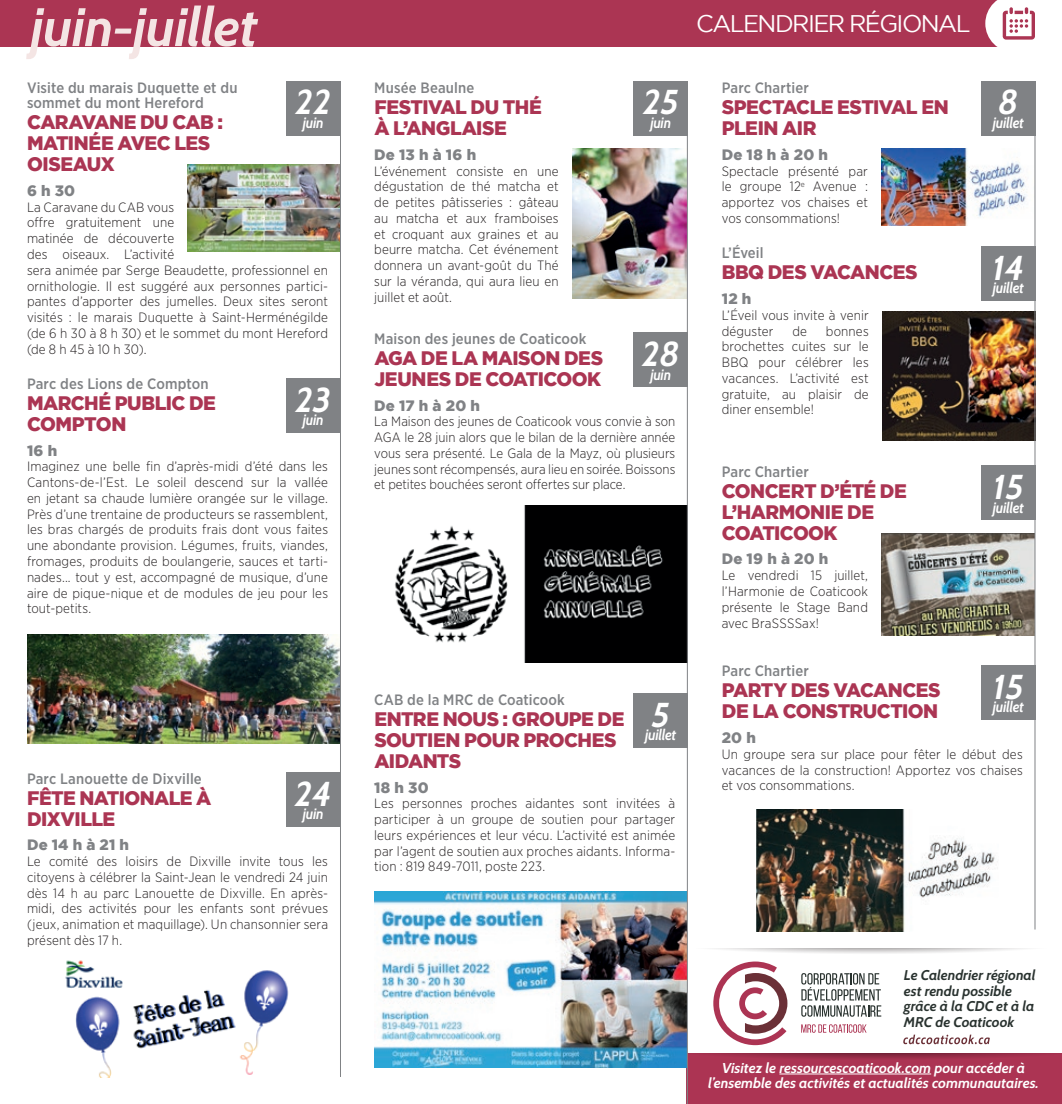
<style>
.page{position:relative;width:1062px;height:1104px;background:#fff}
.page>*{position:absolute;margin:0;border:0;box-sizing:border-box;transform-origin:0 0}
.t1{font:italic 700 54px "Cabin";letter-spacing:-.01em;color:#f4e5e4}
.t2{font:italic 700 34.5px "Cabin";color:#fff}
.t3{font:24px "Gotham";letter-spacing:-.065em;color:#fff}
.t4{font:900 19.5px/21px "Gotham";letter-spacing:-.03em;color:#ab3553}
.t5{font:500 15px/15px "Gotham Narrow";letter-spacing:.01em;color:#808285}
.t6{font:900 15px "Gotham";letter-spacing:.015em;color:#808285}
.t7{font:italic 700 15px "Cabin";letter-spacing:-.02em;color:#fff;scale:.92 1}
.t8{font:italic 700 14.25px/15.8px "Cabin";color:#fff;text-align:center}
.t9{font:italic 700 14.1px/15.6px "Cabin";color:#29322f}
.t10{font:300 13.5px/15.8px "Gotham Narrow";letter-spacing:.01em;color:#231f20;text-align:justify}
</style>
<div class="page">
<div style="left:0;top:0;width:1016px;height:46px;background:#ab3553"></div>
<svg style="left:985px;top:0;width:50px;height:47px"></svg>
<svg style="left:688px;top:1053px;width:374px;height:50px;background:#a93452"></svg>
<svg style="left:714px;top:948px;width:313px;height:6px"></svg>
<hr style="left:779px;top:1073px;width:152px;height:1px;background:#fff">
<svg style="left:903px;top:1034px;width:87px;height:9px"></svg>
<svg style="left:801px;top:973px;width:80px;height:43px"></svg>
<svg style="left:801px;top:1024px;width:66px;height:8px"></svg>
<svg style="left:713px;top:961px;width:74px;height:83px"></svg>
<img style="left:188px;top:165px;width:152px;height:86px">
<img style="left:881px;top:148px;width:154px;height:77px">
<img style="left:881px;top:533px;width:154px;height:102px">
<img style="left:882px;top:312px;width:153px;height:128px">
<img style="left:395px;top:506px;width:292px;height:156px">
<img style="left:757px;top:809px;width:241px;height:122px">
<img style="left:374px;top:891px;width:313px;height:175px">
<img style="left:572px;top:148px;width:115px;height:150px">
<img style="left:65px;top:960px;width:224px;height:116px">
<img style="left:27px;top:634px;width:313px;height:109px">
<div style="left:286px;top:81px;width:54px;height:54px;background:#808285"></div>
<div style="left:286px;top:378px;width:54px;height:54px;background:#808285"></div>
<div style="left:286px;top:772px;width:54px;height:54px;background:#808285"></div>
<div style="left:634px;top:81px;width:54px;height:54px;background:#808285"></div>
<div style="left:634px;top:332px;width:54px;height:54px;background:#808285"></div>
<div style="left:634px;top:693px;width:54px;height:54px;background:#808285"></div>
<div style="left:981px;top:81px;width:54px;height:54px;background:#808285"></div>
<div style="left:981px;top:246px;width:54px;height:54px;background:#808285"></div>
<div style="left:981px;top:465px;width:54px;height:54px;background:#808285"></div>
<div style="left:981px;top:665px;width:54px;height:54px;background:#808285"></div>
<hr style="left:1035px;top:81px;width:1px;height:848px;background:#808285">
<hr style="left:687px;top:81px;width:1px;height:1022px;background:#808285">
<hr style="left:340px;top:81px;width:1px;height:995px;background:#808285">
<h1 class="t1" style="left:31px;top:-6px;width:228px">juin-juillet</h1>
<h3 class="t3" style="left:696px;top:10px;width:276px">CALENDRIER RÉGIONAL</h3>
<p class="t5" style="left:27px;top:80px;width:212px">Visite du marais Duquette et du sommet du mont Hereford</p>
<h3 class="t4" style="left:27px;top:111px;width:197px">CARAVANE DU CAB :<br>MATINÉE AVEC LES<br>OISEAUX</h3>
<p class="t6" style="left:27px;top:182px;width:50px">6 h 30</p>
<p class="t10" style="left:27px;top:199px;width:303px;text-align:left">La Caravane du CAB vous<br>offre gratuitement une<br>matinée de découverte<br>des oiseaux. L’activité<br>sera animée par Serge Beaudette, professionnel en ornithologie. Il est suggéré aux personnes partici&shy;pantes d’apporter des jumelles. Deux sites seront visités : le marais Duquette à Saint-Herménégilde (de 6 h 30 à 8 h 30) et le sommet du mont Hereford (de 8 h 45 à 10 h 30).</p>
<p class="t5" style="left:27px;top:376px;width:183px">Parc des Lions de Compton</p>
<h3 class="t4" style="left:27px;top:392px;width:190px">MARCHÉ PUBLIC DE<br>COMPTON</h3>
<p class="t6" style="left:27px;top:441px;width:32px">16 h</p>
<p class="t10" style="left:27px;top:458px;width:303px">Imaginez une belle fin d’après-midi d’été dans les Cantons-de-l’Est. Le soleil descend sur la vallée en jetant sa chaude lumière orangée sur le village.<br>Près d’une trentaine de producteurs se rassemblent, les bras chargés de produits frais dont vous faites une abondante provision. Légumes, fruits, viandes, fromages, produits de boulangerie, sauces et tarti&shy;nades... tout y est, accompagné de musique, d’une aire de pique-nique et de modules de jeu pour les tout-petits.</p>
<h2 class="t2" style="left:295px;top:81px;width:37px">22</h2>
<p class="t7" style="left:303px;top:113px;width:24px">juin</p>
<h2 class="t2" style="left:295px;top:378px;width:38px">23</h2>
<p class="t7" style="left:303px;top:410px;width:24px">juin</p>
<p class="t5" style="left:27px;top:770px;width:176px">Parc Lanouette de Dixville</p>
<h3 class="t4" style="left:27px;top:786px;width:186px">FÊTE NATIONALE À<br>DIXVILLE</h3>
<p class="t6" style="left:27px;top:836px;width:104px">De 14 h à 21 h</p>
<p class="t10" style="left:27px;top:853px;width:303px">Le comité des loisirs de Dixville invite tous les citoyens à célébrer la Saint-Jean le vendredi 24 juin dès 14 h au parc Lanouette de Dixville. En après&shy;midi, des activités pour les enfants sont prévues (jeux, animation et maquillage). Un chansonnier sera présent dès 17 h.</p>
<h2 class="t2" style="left:294px;top:772px;width:39px">24</h2>
<p class="t7" style="left:303px;top:804px;width:24px">juin</p>
<p class="t5" style="left:374px;top:80px;width:101px">Musée Beaulne</p>
<h3 class="t4" style="left:374px;top:96px;width:169px">FESTIVAL DU THÉ<br>À L’ANGLAISE</h3>
<p class="t6" style="left:374px;top:146px;width:103px">De 13 h à 16 h</p>
<p class="t10" style="left:374px;top:163px;width:186px">L’événement consiste en une dégustation de thé matcha et de petites pâtisseries : gâteau au matcha et aux framboises et croquant aux graines et au beurre matcha. Cet événement donnera un avant-goût du Thé sur la véranda, qui aura lieu en juillet et août.</p>
<p class="t5" style="left:374px;top:331px;width:214px">Maison des jeunes de Coaticook</p>
<h3 class="t4" style="left:374px;top:347px;width:230px">AGA DE LA MAISON DES<br>JEUNES DE COATICOOK</h3>
<p class="t6" style="left:374px;top:396px;width:107px">De 17 h à 20 h</p>
<p class="t10" style="left:374px;top:413px;width:303px">La Maison des jeunes de Coaticook vous convie à son AGA le 28 juin alors que le bilan de la dernière année vous sera présenté. Le Gala de la Mayz, où plusieurs jeunes sont récompensés, aura lieu en soirée. Boissons et petites bouchées seront offertes sur place.</p>
<h2 class="t2" style="left:643px;top:81px;width:38px">25</h2>
<p class="t7" style="left:650px;top:113px;width:24px">juin</p>
<h2 class="t2" style="left:642px;top:333px;width:40px">28</h2>
<p class="t7" style="left:650px;top:365px;width:24px">juin</p>
<p class="t5" style="left:374px;top:691px;width:192px">CAB de la MRC de Coaticook</p>
<h3 class="t4" style="left:374px;top:707px;width:252px">ENTRE NOUS : GROUPE DE<br>SOUTIEN POUR PROCHES<br>AIDANTS</h3>
<p class="t6" style="left:374px;top:778px;width:56px">18 h 30</p>
<p class="t10" style="left:374px;top:795px;width:303px">Les personnes proches aidantes sont invitées à participer à un groupe de soutien pour partager leurs expériences et leur vécu. L’activité est animée par l’agent de soutien aux proches aidants. Informa&shy;tion : 819 849-7011, poste 223.</p>
<h2 class="t2" style="left:652px;top:693px;width:20px">5</h2>
<p class="t7" style="left:645px;top:725px;width:35px">juillet</p>
<p class="t5" style="left:722px;top:80px;width:89px">Parc Chartier</p>
<h3 class="t4" style="left:722px;top:96px;width:229px">SPECTACLE ESTIVAL EN<br>PLEIN AIR</h3>
<p class="t6" style="left:722px;top:146px;width:108px">De 18 h à 20 h</p>
<p class="t10" style="left:722px;top:163px;width:148px">Spectacle présenté par le groupe 12<sup>e</sup> Avenue : apportez vos chaises et vos consommations!</p>
<p class="t5" style="left:722px;top:245px;width:43px">L’Éveil</p>
<h3 class="t4" style="left:722px;top:261px;width:197px">BBQ DES VACANCES</h3>
<p class="t6" style="left:722px;top:290px;width:31px">12 h</p>
<p class="t10" style="left:722px;top:307px;width:148px">L’Éveil vous invite à venir déguster</p>
<p class="t10" style="left:722px;top:322px;width:149px;text-indent:104px">bonnes brochettes cuites sur le BBQ pour célébrer les vacances. L’activité est gratuite, au plaisir de diner ensemble!</p>
<p class="t10" style="left:792px;top:322px;width:16px">de</p>
<h2 class="t2" style="left:998px;top:81px;width:22px">8</h2>
<p class="t7" style="left:993px;top:113px;width:35px">juillet</p>
<h2 class="t2" style="left:992px;top:246px;width:34px">14</h2>
<p class="t7" style="left:993px;top:279px;width:35px">juillet</p>
<p class="t5" style="left:722px;top:463px;width:89px">Parc Chartier</p>
<h3 class="t4" style="left:722px;top:479px;width:186px">CONCERT D’ÉTÉ DE<br>L’HARMONIE DE<br>COATICOOK</h3>
<p class="t6" style="left:722px;top:550px;width:108px">De 19 h à 20 h</p>
<p class="t10" style="left:722px;top:567px;width:148px">Le vendredi 15 juillet, l’Harmonie de Coaticook présente le Stage Band avec BraSSSSax!</p>
<p class="t5" style="left:722px;top:663px;width:89px">Parc Chartier</p>
<h3 class="t4" style="left:722px;top:679px;width:220px">PARTY DES VACANCES<br>DE LA CONSTRUCTION</h3>
<p class="t6" style="left:722px;top:729px;width:36px">20 h</p>
<p class="t10" style="left:722px;top:745px;width:303px">Un groupe sera sur place pour fêter le début des vacances de la construction! Apportez vos chaises et vos consommations.</p>
<h2 class="t2" style="left:993px;top:466px;width:32px">15</h2>
<p class="t7" style="left:993px;top:498px;width:35px">juillet</p>
<h2 class="t2" style="left:993px;top:665px;width:32px">15</h2>
<p class="t7" style="left:993px;top:698px;width:35px">juillet</p>
<p class="t9" style="left:904px;top:967px;width:133px">Le Calendrier régional est rendu possible grâce à la CDC et à la<br>MRC de Coaticook</p>
<p class="t8" style="left:708px;top:1059px;width:332px">Visitez le ressourcescoaticook.com pour accéder à l’ensemble des activités et actualités communautaires.</p>
</div>
